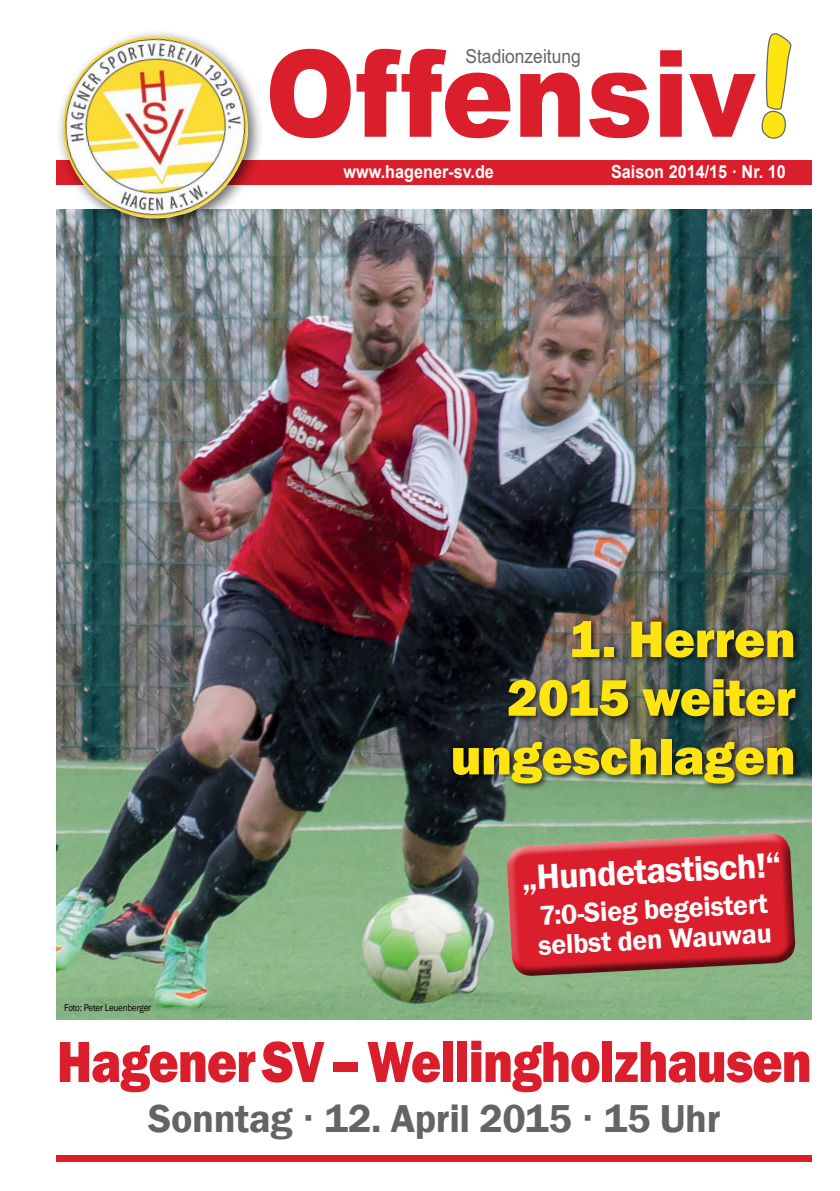
<style>
.page{position:relative;width:840px;height:1191px;background:#fff}
.page>*{position:absolute;margin:0;border:0;box-sizing:border-box;transform-origin:0 0}
.t1{font:900 120.8px "Arial";color:#db1e2b;scale:.9 1}
.t2{font:800 60px "Franklin Gothic";letter-spacing:-.02em;color:#db1e2b;scale:.86 1}
.t3{font:800 53.2px/58.6px "Franklin Gothic";letter-spacing:-.01em;color:#fee512;text-align:right}
.t4{font:600 40px "Franklin Gothic";letter-spacing:-.01em;color:#636466}
.t5{font:600 36px "Franklin Gothic";color:#fff}
.t6{font:600 28px/30px "Franklin Gothic";color:#fff}
.t7{font:19.4px "Arial";color:#636466;scale:.9 1}
.t8{font:700 18px "Arial";color:#fff;scale:.9 1}
.t9{font:10px "Franklin Gothic";letter-spacing:-.02em;color:#000;scale:.9 1}
.s1{font-family:"Arial";font-weight:700}
</style>
<div class="page">
<div style="left:57px;top:160px;width:754px;height:25px;background:#db1e2b"></div>
<img style="left:57px;top:209px;width:754px;height:810px">
<div style="left:57px;top:1155px;width:754px;height:6px;background:#db1e2b"></div>
<div style="left:55px;top:28px;width:209px;height:206px;background:#000;opacity:.6"></div>
<img style="left:62px;top:36px;width:190px;height:183px">
<div style="left:449px;top:617px;width:354px;height:174px;background:#000;opacity:.75"></div>
<svg style="left:495px;top:822px;width:305px;height:151px;background:#8db38c"></svg>
<svg style="left:501px;top:835px;width:304px;height:144px;background:#c63a3c"></svg>
<svg style="left:761px;top:33px;width:31px;height:106px"></svg>
<p class="t7" style="left:465px;top:43px;width:129px">Stadionzeitung</p>
<h1 class="t1" style="left:265px;top:6px;width:546px">Offensiv</h1>
<p class="t8" style="left:343px;top:160px;width:168px">www.hagener-sv.de</p>
<p class="t8" style="left:610px;top:160px;width:195px">Saison 2014/15 · Nr. 10</p>
<h3 class="t3" style="left:450px;top:610px;width:347px">1. Herren<br>2015 weiter ungeschlagen</h3>
<p class="t9" style="left:64px;top:1001px;width:98px">Foto: Peter Leuenberger</p>
<h3 class="t5" style="left:520px;top:855px;width:261px;rotate:-3deg">„Hundetastisch!“</h3>
<h3 class="t6" style="left:535px;top:900px;width:235px;rotate:-3deg">7:0-Sieg begeistert selbst den Wauwau</h3>
<h2 class="t2" style="left:57px;top:1023px;width:878px">Hagener SV – Wellingholzhausen</h2>
<h3 class="t4" style="left:148px;top:1093px;width:573px">Sonntag <span class="s1">·</span> 12. April 2015 <span class="s1">·</span> 15 Uhr</h3>
</div>
